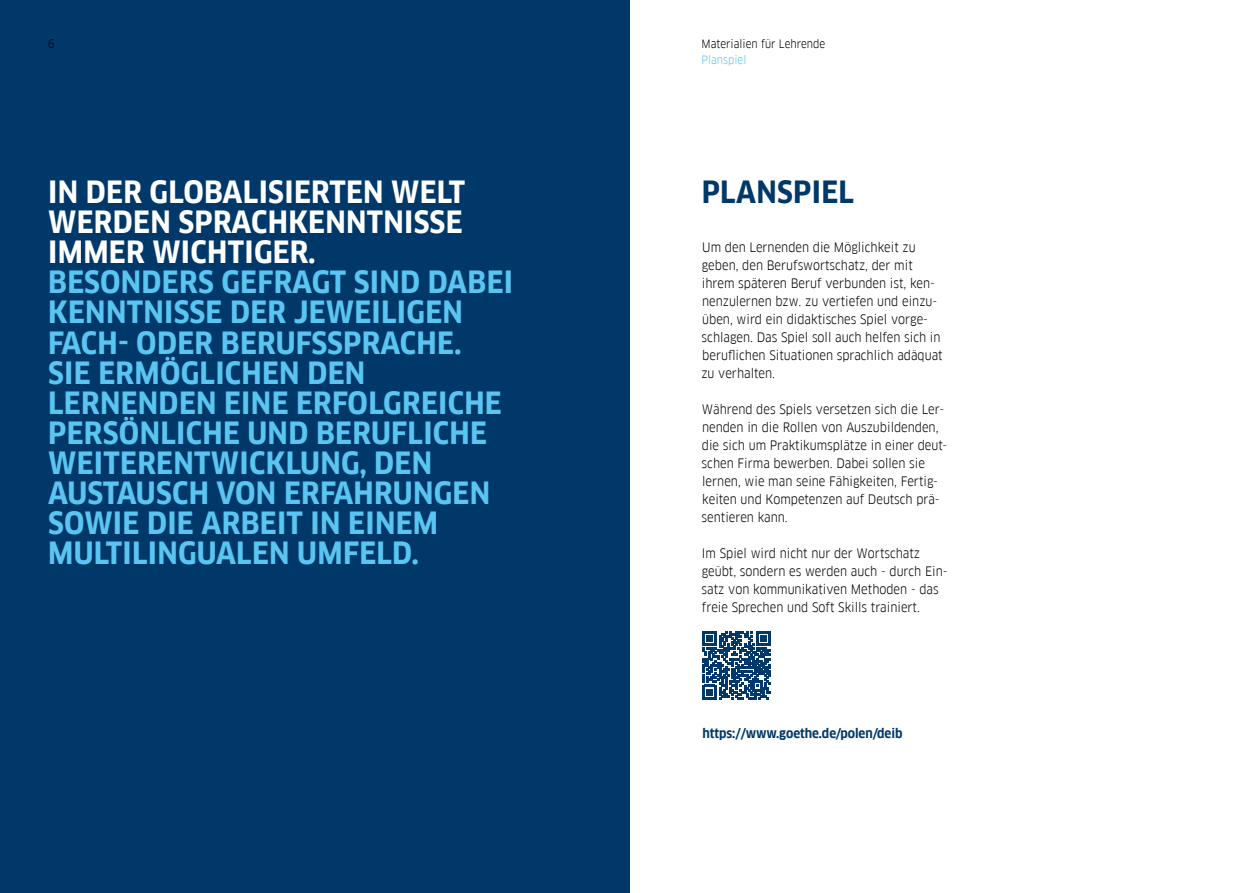
<style>
.page{position:relative;width:1259px;height:893px;background:#fff}
.page>*{position:absolute;margin:0;border:0;box-sizing:border-box;transform-origin:0 0}
.t1{font:700 30px/30px "Goethe FF Clan";letter-spacing:.01em;color:#5bc5f2}
.t2{font:700 30px/30px "Goethe FF Clan";letter-spacing:.01em;color:#fff}
.t3{font:700 30px "Goethe FF Clan";letter-spacing:.01em;color:#003969}
.t4{font:12.75px/18px "Goethe FF Clan";color:#000}
.t5{font:700 12.75px "Goethe FF Clan";color:#003969}
.t6{font:11.25px "Goethe FF Clan";color:#000}
.t7{font:11.25px "Goethe FF Clan";color:#5bc5f2}
</style>
<div class="page">
<div style="left:0;top:0;width:629px;height:893px;background:#003969"></div>
<svg style="left:702px;top:631px;width:69px;height:68px"></svg>
<p class="t6" style="left:48px;top:37px;width:8px">6</p>
<p class="t6" style="left:701px;top:37px;width:125px">Materialien für Lehrende</p>
<p class="t7" style="left:701px;top:53px;width:46px">Planspiel</p>
<h1 class="t2" style="left:48px;top:178px;width:418px">IN DER GLOBALISIERTEN WELT</h1>
<h1 class="t3" style="left:702px;top:175px;width:154px">PLANSPIEL</h1>
<h1 class="t2" style="left:48px;top:208px;width:416px">WERDEN SPRACHKENNTNISSE<br>IMMER WICHTIGER.</h1>
<p class="t1" style="left:48px;top:268px;width:466px">BESONDERS GEFRAGT SIND DABEI<br>KENNTNISSE DER JEWEILIGEN<br>FACH- ODER BERUFSSPRACHE.<br>SIE ERMÖGLICHEN DEN<br>LERNENDEN EINE ERFOLGREICHE<br>PERSÖNLICHE UND BERUFLICHE<br>WEITERENTWICKLUNG, DEN<br>AUSTAUSCH VON ERFAHRUNGEN<br>SOWIE DIE ARBEIT IN EINEM<br>MULTILINGUALEN UMFELD.</p>
<p class="t4" style="left:701px;top:238px;width:243px">Um den Lernenden die Möglichkeit zu geben, den Berufswortschatz, der mit ihrem späteren Beruf verbunden ist, ken&shy;nenzulernen bzw. zu vertiefen und einzu&shy;üben, wird ein didaktisches Spiel vorge&shy;schlagen. Das Spiel soll auch helfen sich in beruflichen Situationen sprachlich adäquat zu verhalten.</p>
<p class="t4" style="left:701px;top:400px;width:247px">Während des Spiels versetzen sich die Ler&shy;nenden in die Rollen von Auszubildenden, die sich um Praktikumsplätze in einer deut&shy;schen Firma bewerben. Dabei sollen sie lernen, wie man seine Fähigkeiten, Fertig&shy;keiten und Kompetenzen auf Deutsch prä&shy;sentieren kann.</p>
<p class="t4" style="left:701px;top:544px;width:247px">Im Spiel wird nicht nur der Wortschatz geübt, sondern es werden auch - durch Ein&shy;satz von kommunikativen Methoden - das freie Sprechen und Soft Skills trainiert.</p>
<p class="t5" style="left:702px;top:726px;width:201px">https://www.goethe.de/polen/deib</p>
</div>
